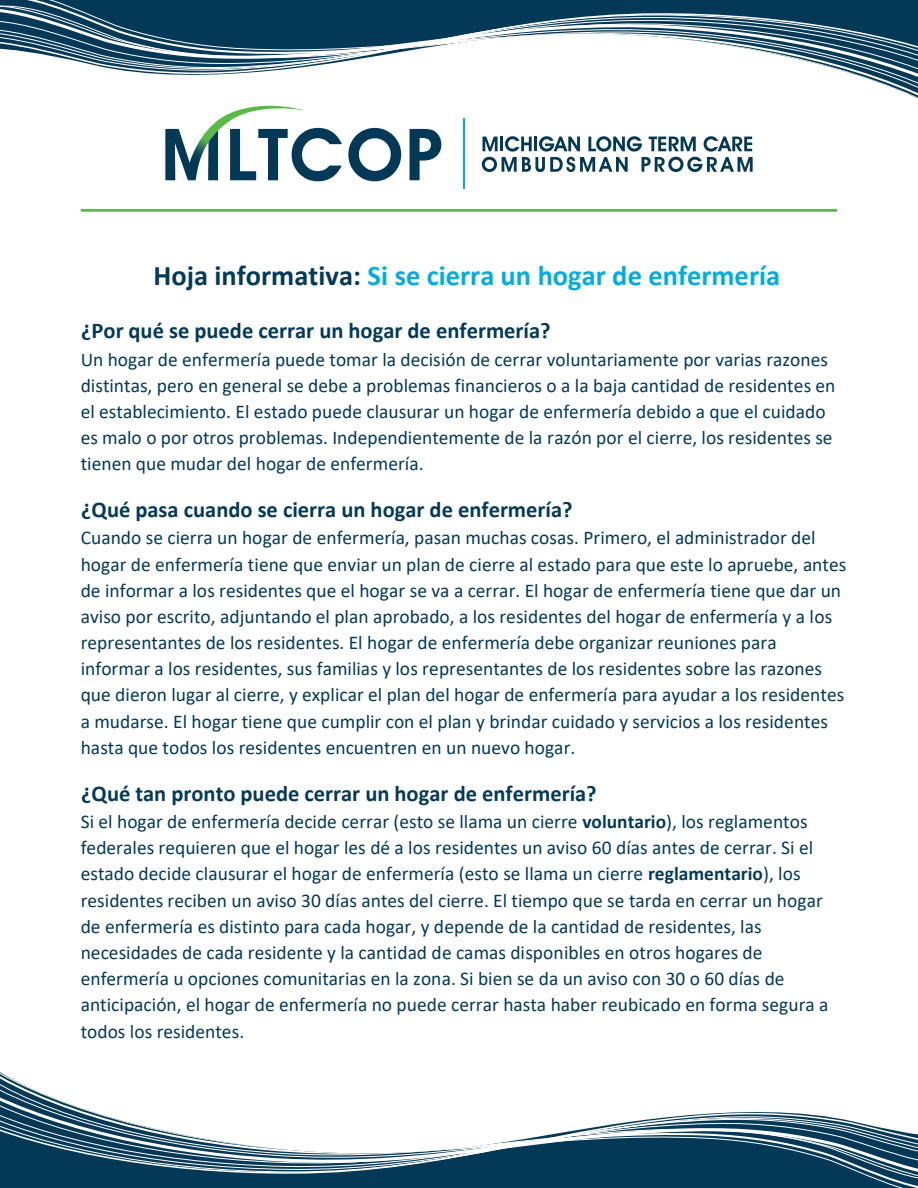
<style>
.page{position:relative;width:918px;height:1188px;background:#fff}
.page>*{position:absolute;margin:0;border:0;box-sizing:border-box;transform-origin:0 0}
.t1{font:700 28.5px "Calibri";color:#00ace1}
.t2{font:700 22.5px "Calibri";color:#033959}
.t3{font:19.5px/26.2px "Calibri";color:#033959}
.s1{color:#033959}
.s2{font-weight:700}
</style>
<div class="page">
<div style="left:0;top:1178px;width:918px;height:10px;background:#033857"></div>
<hr style="left:0;top:1174px;width:918px;height:4px;background:#033857">
<svg style="left:0;top:1072px;width:918px;height:102px"></svg>
<div style="left:0;top:0;width:918px;height:9px;background:#033857"></div>
<hr style="left:0;top:9px;width:918px;height:4px;background:#033857">
<svg style="left:0;top:13px;width:918px;height:86px"></svg>
<svg style="left:482px;top:136px;width:271px;height:36px"></svg>
<svg style="left:348px;top:128px;width:53px;height:53px"></svg>
<svg style="left:410px;top:129px;width:31px;height:51px"></svg>
<svg style="left:165px;top:105px;width:177px;height:76px"></svg>
<hr style="left:463px;top:118px;width:2px;height:71px;background:#00ade3">
<hr style="left:81px;top:209px;width:756px;height:3px;background:#59ba47">
<p class="t1" style="left:154px;top:255px;width:628px"><span class="s1">Hoja informativa:</span> Si se cierra un hogar de enfermería</p>
<p class="t2" style="left:81px;top:315px;width:471px">¿Por qué se puede cerrar un hogar de enfermería?</p>
<p class="t3" style="left:81px;top:346px;width:756px">Un hogar de enfermería puede tomar la decisión de cerrar voluntariamente por varias razones distintas, pero en general se debe a problemas financieros o a la baja cantidad de residentes en el establecimiento. El estado puede clausurar un hogar de enfermería debido a que el cuidado es malo o por otros problemas. Independientemente de la razón por el cierre, los residentes se tienen que mudar del hogar de enfermería.</p>
<p class="t2" style="left:81px;top:494px;width:493px">¿Qué pasa cuando se cierra un hogar de enfermería?</p>
<p class="t3" style="left:81px;top:524px;width:767px">Cuando se cierra un hogar de enfermería, pasan muchas cosas. Primero, el administrador del hogar de enfermería tiene que enviar un plan de cierre al estado para que este lo apruebe, antes de informar a los residentes que el hogar se va a cerrar. El hogar de enfermería tiene que dar un aviso por escrito, adjuntando el plan aprobado, a los residentes del hogar de enfermería y a los representantes de los residentes. El hogar de enfermería debe organizar reuniones para informar a los residentes, sus familias y los representantes de los residentes sobre las razones que dieron lugar al cierre, y explicar el plan del hogar de enfermería para ayudar a los residentes a mudarse. El hogar tiene que cumplir con el plan y brindar cuidado y servicios a los residentes hasta que todos los residentes encuentren en un nuevo hogar.</p>
<p class="t2" style="left:81px;top:777px;width:517px">¿Qué tan pronto puede cerrar un hogar de enfermería?</p>
<p class="t3" style="left:81px;top:808px;width:749px">Si el hogar de enfermería decide cerrar (esto se llama un cierre <span class="s2">voluntario</span>), los reglamentos federales requieren que el hogar les dé a los residentes un aviso 60 días antes de cerrar. Si el estado decide clausurar el hogar de enfermería (esto se llama un cierre <span class="s2">reglamentario</span>), los residentes reciben un aviso 30 días antes del cierre. El tiempo que se tarda en cerrar un hogar de enfermería es distinto para cada hogar, y depende de la cantidad de residentes, las necesidades de cada residente y la cantidad de camas disponibles en otros hogares de enfermería u opciones comunitarias en la zona. Si bien se da un aviso con 30 o 60 días de anticipación, el hogar de enfermería no puede cerrar hasta haber reubicado en forma segura a todos los residentes.</p>
</div>
